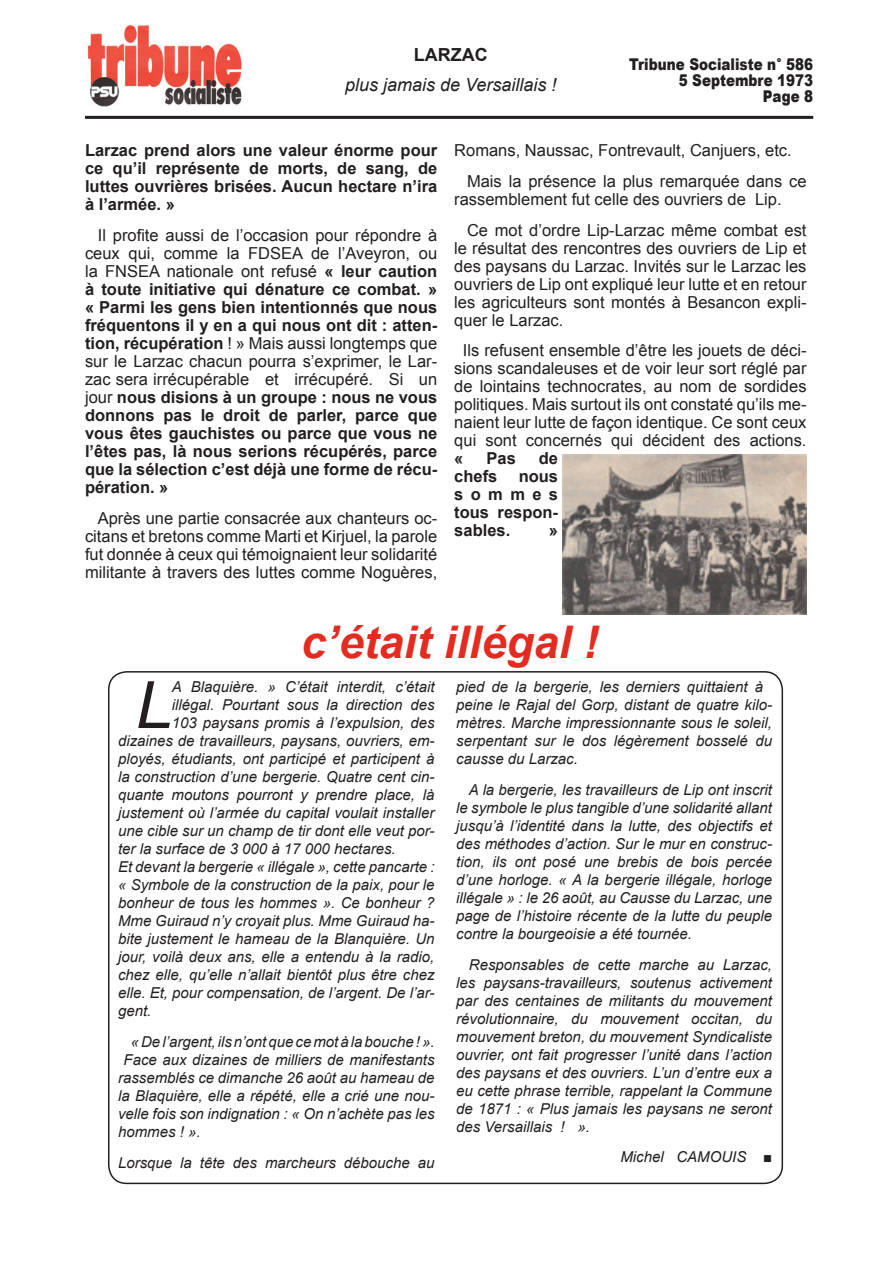
<style>
.page{position:relative;width:893px;height:1263px;background:#fff}
.page>*{position:absolute;margin:0;border:0;box-sizing:border-box;transform-origin:0 0}
.t1{font:italic 65.25px "Arial";color:#231f20}
.t2{font:italic 700 45px "Arial";color:#e32b20}
.t3{font:italic 18px "Arial";color:#231f20}
.t4{font:700 18px "Arial";color:#231f20}
.t5{font:16.5px/18px "Arial";color:#231f20;text-align:justify}
.t6{font:700 16.5px/18px "Arial";color:#231f20;text-align:justify}
.t7{font:900 16.2px/16.2px "Arial";color:#231f20;text-align:right;scale:.83 1}
.t8{font:italic 15px/18px "Arial";color:#231f20;text-align:justify}
.s1{font-weight:400}
</style>
<div class="page">
<img style="left:88px;top:25px;width:154px;height:81px">
<hr style="left:85px;top:116px;width:728px;height:3px;background:#231f20">
<img style="left:562px;top:454px;width:245px;height:161px">
<p class="t4" style="left:414px;top:43px;width:75px">LARZAC</p>
<p class="t3" style="left:345px;top:73px;width:213px">plus jamais de Versaillais !</p>
<p class="t7" style="left:629px;top:55px;width:223px">Tribune Socialiste n° 586<br>5 Septembre 1973<br>Page 8</p>
<p class="t6" style="left:85px;top:142px;width:354px">Larzac prend alors une valeur énorme pour ce qu’il représente de morts, de sang, de luttes ouvrières brisées. Aucun hectare n’ira à l’armée. »</p>
<p class="t6" style="left:85px;top:227px;width:354px;text-indent:13px"><span class="s1">Il profite aussi de l’occasion pour répondre à ceux qui, comme la FDSEA de l’Aveyron, ou la FNSEA nationale ont refusé</span> « leur caution à toute initiative qui dénature ce combat. » « Parmi les gens bien intentionnés que nous fréquentons il y en a qui nous ont dit : atten&shy;tion, récupération <span class="s1">! » Mais aussi longtemps que sur le Larzac chacun pourra s’exprimer, le Lar&shy;zac sera irrécupérable et irrécupéré. Si un jour</span> nous disions à un groupe : nous ne vous donnons pas le droit de parler, parce que vous êtes gauchistes ou parce que vous ne l’êtes pas, là nous serions récupérés, parce que la sélection c’est déjà une forme de récu&shy;pération. »</p>
<p class="t5" style="left:85px;top:509px;width:354px;text-indent:13px">Après une partie consacrée aux chanteurs oc&shy;citans et bretons comme Marti et Kirjuel, la parole fut donnée à ceux qui témoignaient leur solidarité militante à travers des luttes comme Noguères,</p>
<p class="t5" style="left:467px;top:135px;width:341px;line-height:30.8px;text-indent:-13px">Romans, Naussac, Fontrevault, Canjuers, etc.<br>Mais la présence la plus remarquée dans ce</p>
<p class="t5" style="left:467px;top:184px;width:341px;line-height:30.8px;text-indent:-13px">rassemblement fut celle des ouvriers de Lip.<br>Ce mot d’ordre Lip-Larzac même combat est</p>
<p class="t5" style="left:454px;top:239px;width:354px">le résultat des rencontres des ouvriers de Lip et des paysans du Larzac. Invités sur le Larzac les ouvriers de Lip ont expliqué leur lutte et en retour les agriculteurs sont montés à Besancon expli&shy;quer le Larzac.</p>
<p class="t5" style="left:454px;top:342px;width:354px;text-align:center">Ils refusent ensemble d’être les jouets de déci&shy;sions scandaleuses et de voir leur sort réglé par de lointains technocrates, au nom de sordides politiques. Mais surtout ils ont constaté qu’ils me&shy;naient leur lutte de façon identique. Ce sont ceux qui sont concernés qui décident des actions.</p>
<p class="t6" style="left:454px;top:450px;width:11px">«</p>
<p class="t6" style="left:486px;top:450px;width:31px">Pas</p>
<p class="t6" style="left:539px;top:450px;width:21px">de</p>
<p class="t6" style="left:454px;top:468px;width:45px">chefs</p>
<p class="t6" style="left:454px;top:468px;width:105px;text-indent:64px">nous sommes tous respon&shy;sables.</p>
<p class="t6" style="left:549px;top:522px;width:11px">»</p>
<h2 class="t2" style="left:301px;top:613px;width:299px">c’était illégal !</h2>
<h1 class="t1" style="left:136px;top:663px;width:38px">L</h1>
<p class="t8" style="left:172px;top:678px;width:264px">A Blaquière. » C’était interdit, c’était</p>
<p class="t8" style="left:172px;top:696px;width:264px">illégal. Pourtant sous la direction des</p>
<p class="t8" style="left:172px;top:714px;width:264px">103 paysans promis à l’expulsion, des</p>
<p class="t8" style="left:118px;top:732px;width:318px">dizaines de travailleurs, paysans, ouvriers, em-</p>
<p class="t8" style="left:118px;top:750px;width:318px">ployés, étudiants, ont participé et participent à</p>
<p class="t8" style="left:118px;top:768px;width:318px">la construction d’une bergerie. Quatre cent cin-</p>
<p class="t8" style="left:118px;top:786px;width:318px">quante moutons pourront y prendre place, là</p>
<p class="t8" style="left:118px;top:804px;width:318px">justement où l’armée du capital voulait installer</p>
<p class="t8" style="left:118px;top:822px;width:318px">une cible sur un champ de tir dont elle veut por-</p>
<p class="t8" style="left:118px;top:840px;width:279px">ter la surface de 3 000 à 17 000 hectares.</p>
<p class="t8" style="left:118px;top:858px;width:318px">Et devant la bergerie « illégale », cette pancarte :</p>
<p class="t8" style="left:118px;top:876px;width:318px">« Symbole de la construction de la paix, pour le</p>
<p class="t8" style="left:118px;top:894px;width:318px">bonheur de tous les hommes ». Ce bonheur ?</p>
<p class="t8" style="left:118px;top:912px;width:318px">Mme Guiraud n’y croyait plus. Mme Guiraud ha-</p>
<p class="t8" style="left:118px;top:930px;width:318px">bite justement le hameau de la Blanquière. Un</p>
<p class="t8" style="left:118px;top:948px;width:318px">jour, voilà deux ans, elle a entendu à la radio,</p>
<p class="t8" style="left:118px;top:966px;width:318px">chez elle, qu’elle n’allait bientôt plus être chez</p>
<p class="t8" style="left:118px;top:984px;width:318px">elle. Et, pour compensation, de l’argent. De l’ar-</p>
<p class="t8" style="left:118px;top:1002px;width:35px">gent.</p>
<p class="t8" style="left:131px;top:1033px;width:305px">« De l’argent, ils n’ont que ce mot à la bouche ! ».</p>
<p class="t8" style="left:124px;top:1051px;width:312px">Face aux dizaines de milliers de manifestants</p>
<p class="t8" style="left:118px;top:1069px;width:318px">rassemblés ce dimanche 26 août au hameau de</p>
<p class="t8" style="left:118px;top:1087px;width:318px">la Blaquière, elle a répété, elle a crié une nou-</p>
<p class="t8" style="left:118px;top:1105px;width:318px">velle fois son indignation : « On n’achète pas les</p>
<p class="t8" style="left:118px;top:1123px;width:84px">hommes ! ».</p>
<p class="t8" style="left:118px;top:1153px;width:318px">Lorsque la tête des marcheurs débouche au</p>
<p class="t8" style="left:456px;top:678px;width:317px;text-align:left">pied de la bergerie, les derniers quittaient à peine le Rajal del Gorp, distant de quatre kilo&shy;mètres. Marche impressionnante sous le soleil, serpentant sur le dos légèrement bosselé du causse du Larzac.</p>
<p class="t8" style="left:456px;top:781px;width:317px;text-indent:13px">A la bergerie, les travailleurs de Lip ont inscrit le symbole le plus tangible d’une solidarité allant jusqu’à l’identité dans la lutte, des objectifs et des méthodes d’action. Sur le mur en construc&shy;tion, ils ont posé une brebis de bois percée d’une horloge. « A la bergerie illégale, horloge illégale » : le 26 août, au Causse du Larzac, une page de l’histoire récente de la lutte du peuple contre la bourgeoisie a été tournée.</p>
<p class="t8" style="left:456px;top:955px;width:317px;text-indent:13px">Responsables de cette marche au Larzac, les paysans-travailleurs, soutenus activement par des centaines de militants du mouvement révolutionnaire, du mouvement occitan, du mouvement breton, du mouvement Syndicaliste ouvrier, ont fait progresser l’unité dans l’action des paysans et des ouvriers. L’un d’entre eux a eu cette phrase terrible, rappelant la Commune de 1871 : « Plus jamais les paysans ne seront des Versaillais ! ».</p>
<p class="t8" style="left:620px;top:1148px;width:153px">Michel CAMOUIS ■</p>
</div>
